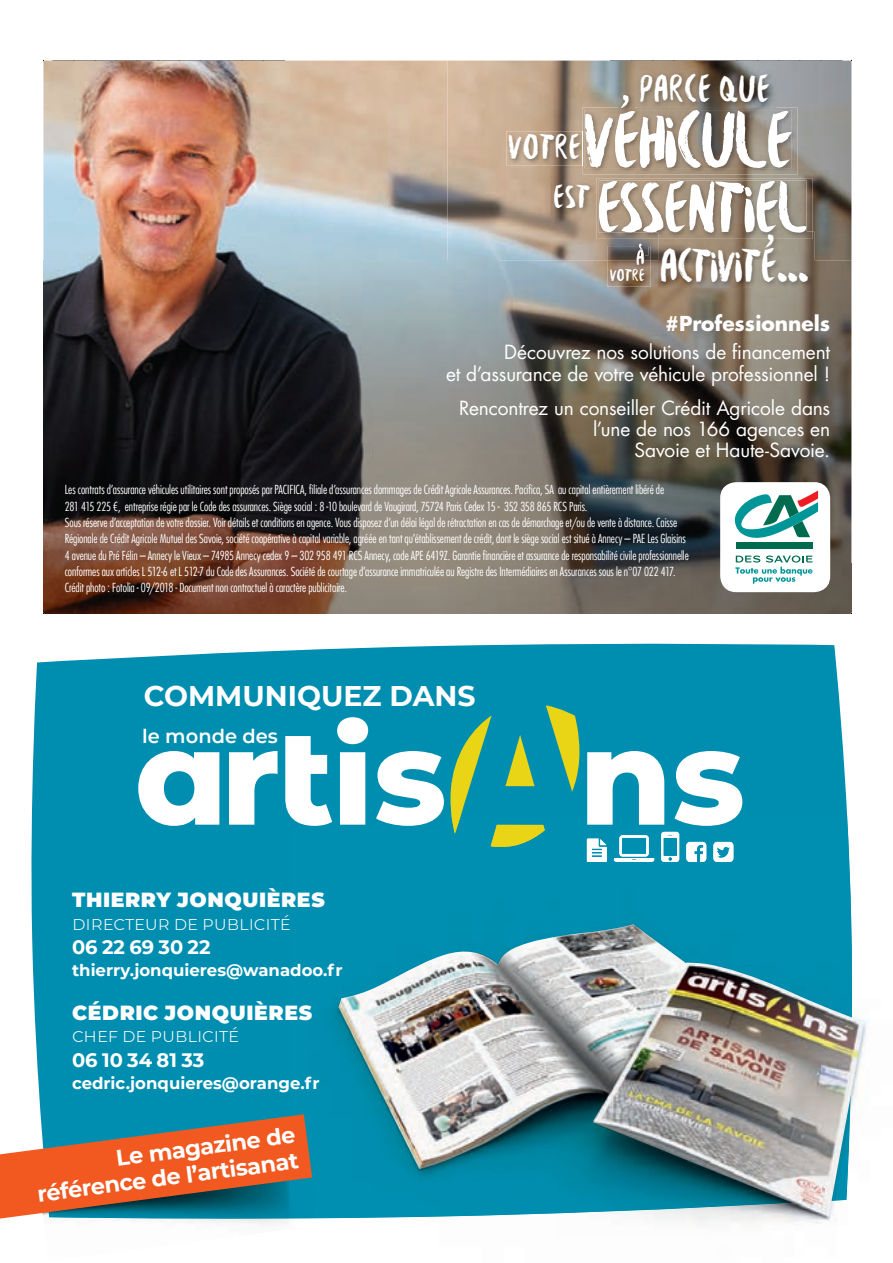
<style>
.page{position:relative;width:893px;height:1263px;background:#fff}
.page>*{position:absolute;margin:0;border:0;box-sizing:border-box;transform-origin:0 0}
.t1{font:800 133.65px "Montserrat Alternates";letter-spacing:-.015em;color:#fff}
.t2{font:84.6px "Besom";letter-spacing:-.04em;color:#fff}
.t3{font:76.65px "Besom";letter-spacing:-.04em;color:#fff}
.t4{font:49.8px "Besom";letter-spacing:-.04em;color:#fff}
.t5{font:40.95px "Besom";color:#fff}
.t6{font:37.5px "Besom";color:#fff}
.t7{font:34.8px "Besom";color:#fff}
.t8{font:700 28.35px "Montserrat";color:#fff}
.t9{font:23.55px "Besom";color:#fff}
.t10{font:700 22.5px/25.2px "Montserrat";color:#fff;text-align:right}
.t11{font:900 20.4px "Montserrat";letter-spacing:.03em;color:#fff}
.t12{font:700 20.1px "Futura Std";color:#fff}
.t13{font:300 19.5px "Montserrat";letter-spacing:-.005em;color:#fff}
.t14{font:700 19.5px "Montserrat";color:#fff}
.t15{font:600 19.35px "Montserrat";color:#fff}
.t16{font:19.05px/21.3px "Futura Std";letter-spacing:-.01em;color:#fff;text-align:right}
.t17{font:18px "Besom";color:#fff}
.t18{font:700 16.5px "Montserrat";color:#fff}
.t19{font:300 condensed 12.3px/16.4px "Futura LT Pro";letter-spacing:-.005em;color:#fff}
</style>
<div class="page">
<img style="left:43px;top:61px;width:404px;height:200px">
<img style="left:43px;top:261px;width:808px;height:352px">
<img style="left:447px;top:61px;width:404px;height:200px">
<div style="left:720px;top:482px;width:110px;height:110px;background:#fff;border-radius:16px"></div>
<div style="left:736px;top:542px;width:76px;height:7px;background:#006c4f"></div>
<svg style="left:734px;top:490px;width:84px;height:53px"></svg>
<svg style="left:735px;top:555px;width:77px;height:29px"></svg>
<img style="left:638px;top:71px;width:137px;height:36px">
<img style="left:596px;top:178px;width:216px;height:61px">
<img style="left:599px;top:181px;width:207px;height:52px">
<img style="left:658px;top:231px;width:156px;height:57px">
<img style="left:658px;top:231px;width:154px;height:8px">
<img style="left:658px;top:231px;width:148px;height:2px">
<img style="left:506px;top:131px;width:76px;height:34px">
<img style="left:509px;top:134px;width:71px;height:25px">
<img style="left:551px;top:182px;width:45px;height:32px">
<img style="left:582px;top:107px;width:215px;height:67px">
<img style="left:582px;top:107px;width:36px;height:24px">
<img style="left:585px;top:110px;width:207px;height:58px">
<img style="left:607px;top:246px;width:43px;height:41px">
<svg style="left:636px;top:241px;width:12px;height:24px"></svg>
<img style="left:618px;top:92px;width:17px;height:18px">
<img style="left:618px;top:110px;width:17px;height:4px">
<svg style="left:620px;top:95px;width:9px;height:13px"></svg>
<svg style="left:52px;top:61px;width:233px;height:1px"></svg>
<svg style="left:610px;top:61px;width:232px;height:1px"></svg>
<div style="left:31px;top:643px;width:817px;height:471px;background:#008eb0"></div>
<svg style="left:450px;top:705px;width:129px;height:110px;background:#3ca087"></svg>
<div style="left:289px;top:815px;width:563px;height:403px;background:#008fb1"></div>
<img style="left:713px;top:842px;width:20px;height:20px">
<img style="left:661px;top:832px;width:18px;height:30px">
<img style="left:614px;top:835px;width:40px;height:27px">
<img style="left:686px;top:842px;width:20px;height:20px">
<img style="left:587px;top:838px;width:20px;height:24px">
<img style="left:490px;top:825px;width:55px;height:22px">
<img style="left:451px;top:815px;width:10px;height:19px">
<img style="left:289px;top:815px;width:155px;height:11px">
<img style="left:587px;top:815px;width:155px;height:11px">
<img style="left:339px;top:924px;width:525px;height:293px">
<img style="left:312px;top:1176px;width:6px;height:43px">
<svg style="left:0;top:1114px;width:312px;height:107px;background:#a57158"></svg>
<h3 class="t5" style="left:639px;top:59px;width:133px">PARCE QUE</h3>
<h2 class="t2" style="left:582px;top:78px;width:213px">VEHICULE</h2>
<h3 class="t6" style="left:508px;top:119px;width:75px">VOTRE</h3>
<h3 class="t7" style="left:553px;top:171px;width:39px">EST</h3>
<h3 class="t3" style="left:596px;top:151px;width:214px">ESSENTIEL</h3>
<h3 class="t4" style="left:659px;top:229px;width:152px">ACTIVITÉ...</h3>
<h3 class="t9" style="left:636px;top:240px;width:11px">A</h3>
<h3 class="t17" style="left:610px;top:262px;width:37px">VOTRE</h3>
<h3 class="t12" style="left:665px;top:310px;width:166px">#Professionnels</h3>
<h3 class="t16" style="left:446px;top:342px;width:386px">Découvrez nos solutions de financement<br>et d’assurance de votre véhicule professionnel !</h3>
<h3 class="t16" style="left:459px;top:397px;width:372px">Rencontrez un conseiller Crédit Agricole dans l’une de nos 166 agences en<br>Savoie et Haute-Savoie.</h3>
<p class="t19" style="left:65px;top:481px;width:626px">Les contrats d’assurance véhicules utilitaires sont proposés par PACIFICA, filiale d’assurances dommages de Crédit Agricole Assurances. Pacifica, SA au capital entièrement libéré de<br>281 415 225 €, entreprise régie par le Code des assurances. Siège social : 8 -10 boulevard de Vaugirard, 75724 Paris Cedex 15 - 352 358 865 RCS Paris.<br>Sous réserve d’acceptation de votre dossier. Voir détails et conditions en agence. Vous disposez d’un délai légal de rétractation en cas de démarchage et/ou de vente à distance. Caisse Régionale de Crédit Agricole Mutuel des Savoie, société coopérative à capital variable, agréée en tant qu’établissement de crédit, dont le siège social est situé à Annecy – PAE Les Glaisins 4 avenue du Pré Félin – Annecy le Vieux – 74985 Annecy cedex 9 – 302 958 491 RCS Annecy, code APE 6419Z. Garantie financière et assurance de responsabilité civile professionnelle conformes aux articles L 512-6 et L 512-7 du Code des Assurances. Société de courtage d’assurance immatriculée au Registre des Intermédiaires en Assurances sous le n°07 022 417.<br>Crédit photo : Fotolia - 09/2018 - Document non contractuel à caractère publicitaire.</p>
<h3 class="t8" style="left:144px;top:676px;width:333px">COMMUNIQUEZ DANS</h3>
<h1 class="t1" style="left:135px;top:679px;width:612px">artis ns</h1>
<h3 class="t15" style="left:142px;top:722px;width:137px">le monde des</h3>
<h3 class="t11" style="left:72px;top:885px;width:254px">THIERRY JONQUIÈRES</h3>
<h3 class="t13" style="left:72px;top:909px;width:220px">directeur de publicité</h3>
<h3 class="t14" style="left:72px;top:933px;width:140px">06 22 69 30 22</h3>
<h3 class="t18" style="left:72px;top:958px;width:272px">thierry.jonquieres@wanadoo.fr</h3>
<h3 class="t11" style="left:72px;top:997px;width:242px">CÉDRIC JONQUIÈRES</h3>
<h3 class="t13" style="left:72px;top:1022px;width:168px">chef de publicité</h3>
<h3 class="t14" style="left:72px;top:1046px;width:134px">06 10 34 81 33</h3>
<h3 class="t18" style="left:72px;top:1071px;width:249px">cedric.jonquieres@orange.fr</h3>
<h3 class="t10" style="left:32px;top:1157px;width:265px;rotate:-8deg">Le m ag azine de référence de l’artisanat</h3>
</div>
